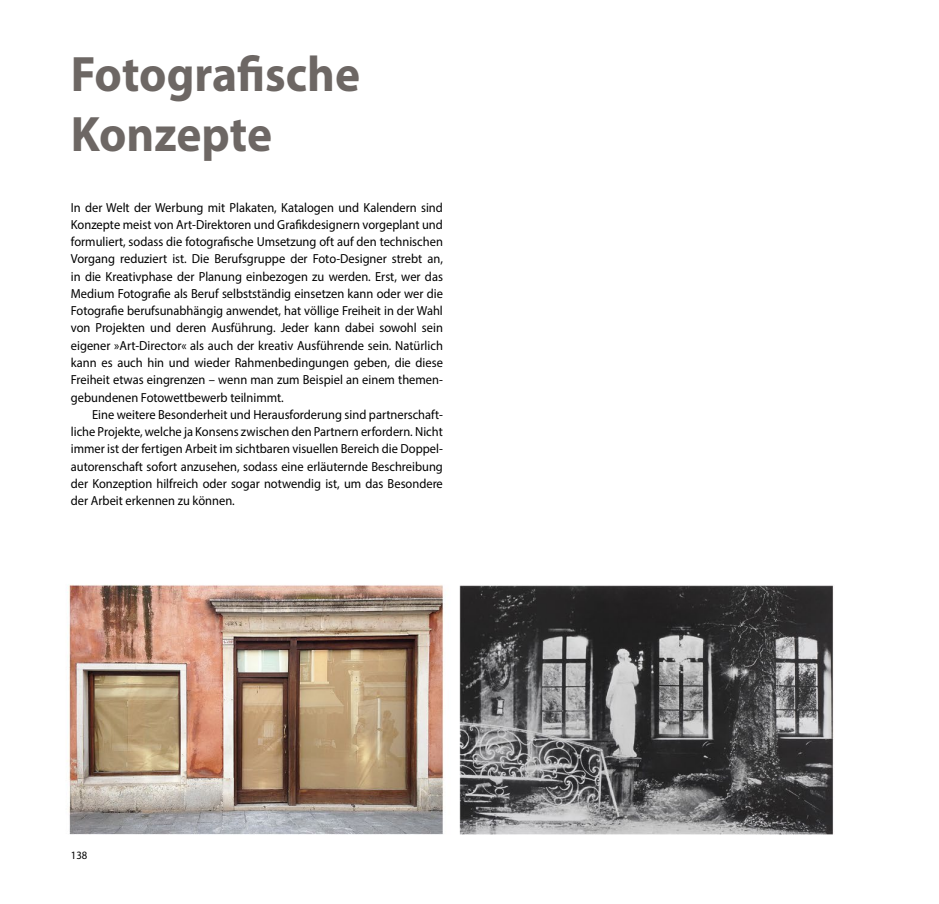
<style>
.page{position:relative;width:939px;height:904px;background:#fff}
.page>*{position:absolute;margin:0;border:0;box-sizing:border-box;transform-origin:0 0}
.Heading_1{font:700 50px/60.4px "Myriad Pro";color:#6d6764;scale:.95 1}
.Haupttext_Anf{font:13.12px/17.2px "Myriad Pro";color:#000;text-align:justify;scale:.95 1}
.Haupttext_Folge{font:13.12px/17.2px "Myriad Pro";color:#000;text-align:justify;scale:.95 1}
.Seitenzahl{font:11.25px "Myriad Pro";color:#000;scale:.95 1}
</style>
<div class="page">
<img style="left:67px;top:584px;width:767px;height:251px">
<p class="Heading_1" style="left:71px;top:42px;width:306px">Fotografische<br>Konzepte</p>
<p class="Haupttext_Anf" style="left:71px;top:198px;width:393px">In der Welt der Werbung mit Plakaten, Katalogen und Kalendern sind Konzepte meist von Art-Direktoren und Grafikdesignern vorgeplant und formuliert, sodass die fotografische Umsetzung oft auf den technischen Vorgang reduziert ist. Die Berufsgruppe der Foto-Designer strebt an, in die Kreativphase der Planung einbezogen zu werden. Erst, wer das Medium Fotografie als Beruf selbstständig einsetzen kann oder wer die Fotografie berufsunabhängig anwendet, hat völlige Freiheit in der Wahl von Projekten und deren Ausführung. Jeder kann dabei sowohl sein eigener »Art-Director« als auch der kreativ Ausführende sein. Natürlich kann es auch hin und wieder Rahmenbedingungen geben, die diese Freiheit etwas eingrenzen – wenn man zum Beispiel an einem themen&shy;gebundenen Fotowettbewerb teilnimmt.</p>
<p class="Haupttext_Folge" style="left:71px;top:405px;width:393px;text-indent:21px">Eine weitere Besonderheit und Herausforderung sind partnerschaft&shy;liche Projekte, welche ja Konsens zwischen den Partnern erfordern. Nicht immer ist der fertigen Arbeit im sichtbaren visuellen Bereich die Doppel&shy;autorenschaft sofort anzusehen, sodass eine erläuternde Beschreibung der Konzeption hilfreich oder sogar notwendig ist, um das Besondere der Arbeit erkennen zu können.</p>
<p class="Seitenzahl" style="left:71px;top:848px;width:19px">138</p>
</div>
